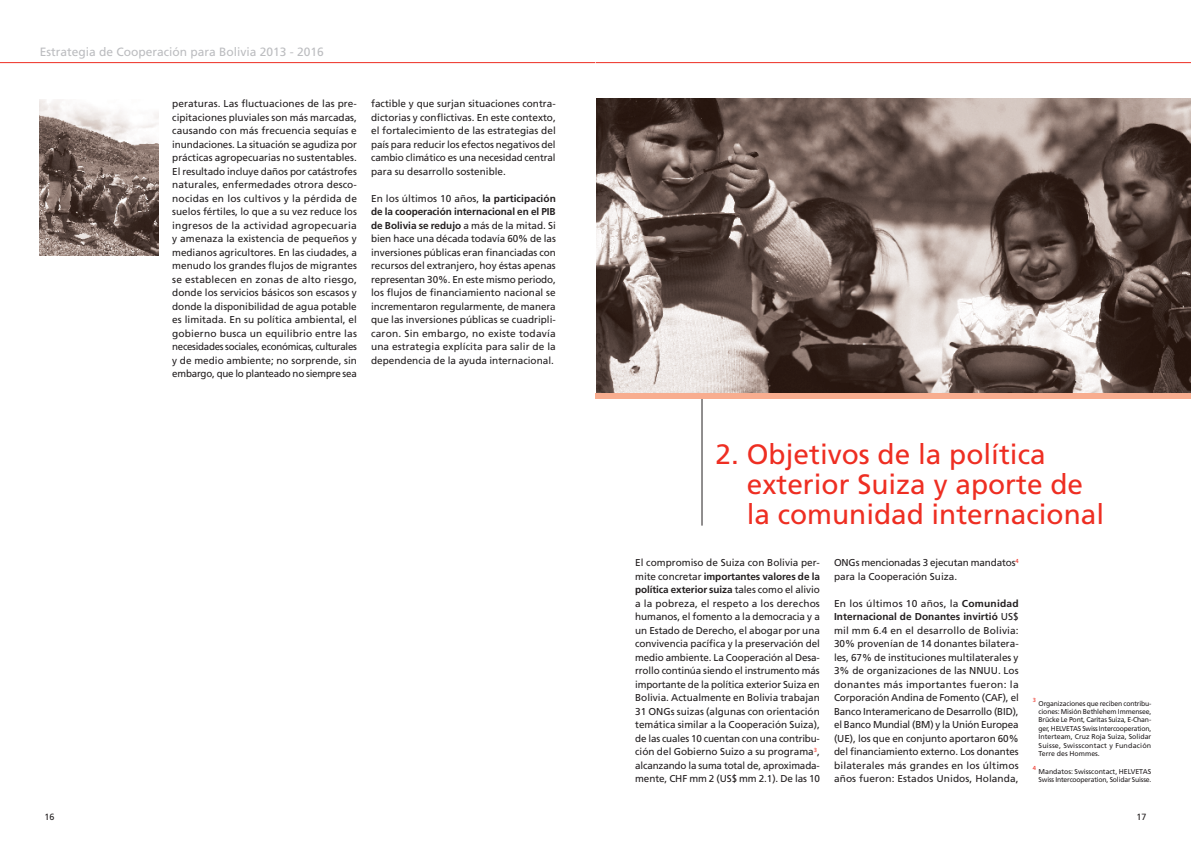
<style>
.page{position:relative;width:1191px;height:842px;background:#fff}
.page>*{position:absolute;margin:0;border:0;box-sizing:border-box;transform-origin:0 0}
.t1{font:28px/30px "Frutiger LT Std";color:#ee2e22}
.t2{font:12px "Frutiger LT Std";color:#bcbdc0}
.t3{font:10px/13.5px "Frutiger LT Std";color:#231f20;text-align:justify}
.t4{font:9px "Frutiger LT Std";color:#231f20}
.t5{font:7px/8.4px "Frutiger LT Std";color:#231f20;text-align:justify}
.t6{font:7px/8.4px "Frutiger LT Std";letter-spacing:-.025em;color:#231f20}
.t7{font:5.8px "Frutiger LT Std";color:#ee2e22}
.s1{font-weight:700}
</style>
<div class="page">
<hr style="left:596px;top:62px;width:595px;height:1px;background:#ee2e22">
<hr style="left:0;top:62px;width:595px;height:1px;background:#ee2e22">
<hr style="left:701px;top:398px;width:1px;height:128px;background:#231f20">
<img style="left:40px;top:100px;width:118px;height:156px">
<img style="left:596px;top:98px;width:595px;height:295px">
<div style="left:595px;top:393px;width:596px;height:5px;background:#f8ad8f"></div>
<p class="t2" style="left:40px;top:44px;width:286px">Estrategia de Cooperación para Bolivia 2013 - 2016</p>
<p class="t3" style="left:172px;top:97px;width:186px">peraturas. Las fluctuaciones de las pre&shy;cipitaciones pluviales son más marcadas, causando con más frecuencia sequías e inundaciones. La situación se agudiza por prácticas agropecuarias no sustentables.<br>El resultado incluye daños por catástrofes naturales, enfermedades otrora desco&shy;nocidas en los cultivos y la pérdida de suelos fértiles, lo que a su vez reduce los ingresos de la actividad agropecuaria y amenaza la existencia de pequeños y medianos agricultores. En las ciudades, a menudo los grandes flujos de migrantes se establecen en zonas de alto riesgo, donde los servicios básicos son escasos y donde la disponibilidad de agua potable es limitada. En su política ambiental, el gobierno busca un equilibrio entre las necesidades sociales, económicas, culturales y de medio ambiente; no sorprende, sin embargo, que lo planteado no siempre sea</p>
<p class="t3" style="left:371px;top:97px;width:186px">factible y que surjan situaciones contra&shy;dictorias y conflictivas. En este contexto, el fortalecimiento de las estrategias del país para reducir los efectos negativos del cambio climático es una necesidad central para su desarrollo sostenible.</p>
<p class="t3" style="left:371px;top:191px;width:186px">En los últimos 10 años, <span class="s1">la participación de la cooperación internacional en el PIB de Bolivia se redujo</span> a más de la mitad. Si bien hace una década todavía 60% de las inversiones públicas eran financiadas con recursos del extranjero, hoy éstas apenas representan 30%. En este mismo periodo, los flujos de financiamiento nacional se incrementaron regularmente, de manera que las inversiones públicas se cuadripli&shy;caron. Sin embargo, no existe todavía una estrategia explícita para salir de la dependencia de la ayuda internacional.</p>
<p class="t4" style="left:45px;top:811px;width:12px">16</p>
<h1 class="t1" style="left:747px;top:439px;width:359px;text-indent:-31px">2. Objetivos de la política exterior Suiza y aporte de la comunidad internacional</h1>
<p class="t3" style="left:635px;top:556px;width:186px">El compromiso de Suiza con Bolivia per&shy;mite concretar <span class="s1">importantes valores de la política exterior suiza</span> tales como el alivio a la pobreza, el respeto a los derechos humanos, el fomento a la democracia y a un Estado de Derecho, el abogar por una convivencia pacífica y la preservación del medio ambiente. La Cooperación al Desa&shy;rrollo continúa siendo el instrumento más importante de la política exterior Suiza en Bolivia. Actualmente en Bolivia trabajan 31 ONGs suizas (algunas con orientación temática similar a la Cooperación Suiza), de las cuales 10 cuentan con una contribu&shy;ción del Gobierno Suizo a su programa<sup>3</sup>, alcanzando la suma total de, aproximada&shy;mente, CHF mm 2 (US$ mm 2.1). De las 10</p>
<p class="t3" style="left:834px;top:556px;width:186px">ONGs mencionadas 3 ejecutan mandatos<sup>4 </sup>para la Cooperación Suiza.</p>
<p class="t3" style="left:834px;top:596px;width:186px">En los últimos 10 años, la <span class="s1">Comunidad Internacional de Donantes invirtió</span> US$ mil mm 6.4 en el desarrollo de Bolivia:<br>30% provenían de 14 donantes bilatera&shy;les, 67% de instituciones multilaterales y 3% de organizaciones de las NNUU. Los donantes más importantes fueron: la Corporación Andina de Fomento (CAF), el Banco Interamericano de Desarrollo (BID), el Banco Mundial (BM) y la Unión Europea (UE), los que en conjunto aportaron 60% del financiamiento externo. Los donantes bilaterales más grandes en los últimos años fueron: Estados Unidos, Holanda,</p>
<p class="t7" style="left:1033px;top:697px;width:5px">3</p>
<p class="t5" style="left:1038px;top:699px;width:114px">Organizaciones que reciben contribu&shy;ciones: Misión Bethlehem Immensee, Brücke Le Pont, Caritas Suiza, E-Chan&shy;ger, HELVETAS Swiss Intercooperation, Interteam, Cruz Roja Suiza, Solidar Suisse, Swisscontact y Fundación Terre des Hommes.</p>
<p class="t7" style="left:1033px;top:765px;width:5px">4</p>
<p class="t6" style="left:1038px;top:767px;width:114px">Mandatos: Swisscontact, HELVETAS<br>Swiss Intercooperation, Solidar Suisse.</p>
<p class="t4" style="left:1136px;top:811px;width:12px">17</p>
</div>
